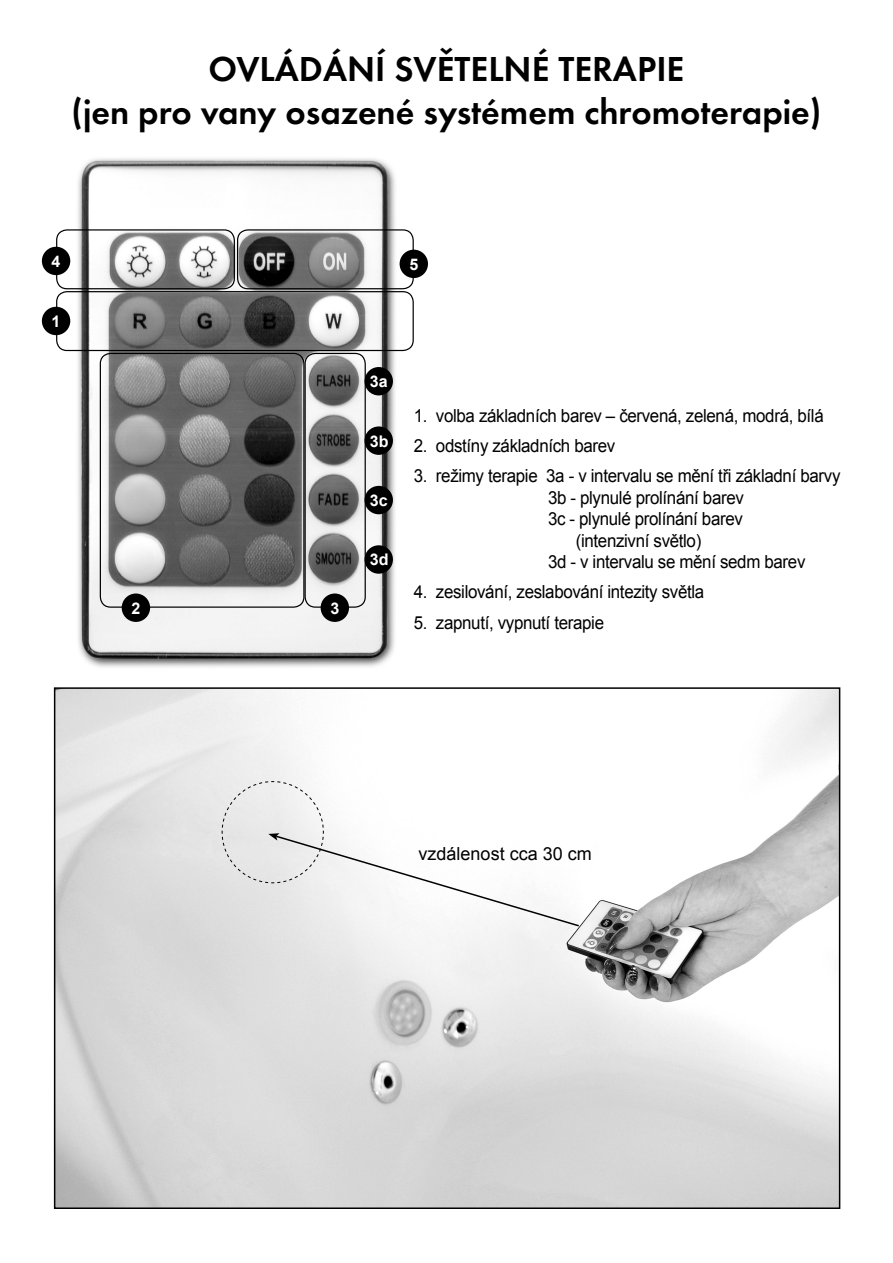
<style>
.page{position:relative;width:893px;height:1263px;background:#fff}
.page>*{position:absolute;margin:0;border:0;box-sizing:border-box;transform-origin:0 0}
.t1{font:600 36px/43.2px "Futura TOT";color:#000;text-align:center}
.t2{font:18px "Arial";letter-spacing:-.02em;color:#000;scale:.94 1}
.t3{font:18px "Arial";color:#000}
.t4{font:700 16.05px "Arial";color:#fff}
</style>
<div class="page">
<img style="left:57px;top:690px;width:780px;height:516px">
<img style="left:65px;top:158px;width:340px;height:509px">
<div style="left:56px;top:291px;width:358px;height:60px;border:1px solid #000;border-radius:10px"></div>
<div style="left:56px;top:229px;width:179px;height:60px;border:1px solid #000;border-radius:10px"></div>
<div style="left:237px;top:229px;width:177px;height:60px;border:1px solid #000;border-radius:10px"></div>
<div style="left:100px;top:353px;width:204px;height:255px;border:1px solid #000;border-radius:10px"></div>
<div style="left:304px;top:353px;width:62px;height:255px;border:1px solid #000;border-radius:10px"></div>
<div style="left:42px;top:307px;width:28px;height:28px;background:#000;border-radius:50%"></div>
<div style="left:42px;top:247px;width:28px;height:28px;background:#000;border-radius:50%"></div>
<div style="left:400px;top:250px;width:28px;height:28px;background:#000;border-radius:50%"></div>
<div style="left:122px;top:593px;width:28px;height:29px;background:#000;border-radius:50%"></div>
<div style="left:321px;top:593px;width:28px;height:29px;background:#000;border-radius:50%"></div>
<div style="left:365px;top:367px;width:28px;height:28px;background:#000;border-radius:50%"></div>
<div style="left:365px;top:426px;width:28px;height:29px;background:#000;border-radius:50%"></div>
<div style="left:365px;top:486px;width:28px;height:28px;background:#000;border-radius:50%"></div>
<div style="left:365px;top:545px;width:28px;height:29px;background:#000;border-radius:50%"></div>
<svg style="left:221px;top:781px;width:360px;height:147px"></svg>
<h1 class="t1" style="left:72px;top:47px;width:751px">OVLÁDÁNÍ SVĚTELNÉ TERAPIE<br>(jen pro vany osazené systémem chromoterapie)</h1>
<p class="t4" style="left:52px;top:250px;width:10px">4</p>
<p class="t4" style="left:409px;top:253px;width:10px">5</p>
<p class="t4" style="left:52px;top:310px;width:10px">1</p>
<p class="t4" style="left:131px;top:597px;width:10px">2</p>
<p class="t4" style="left:330px;top:597px;width:10px">3</p>
<p class="t4" style="left:370px;top:371px;width:19px">3a</p>
<p class="t4" style="left:370px;top:430px;width:20px">3b</p>
<p class="t4" style="left:370px;top:490px;width:19px">3c</p>
<p class="t4" style="left:370px;top:549px;width:20px">3d</p>
<p class="t2" style="left:414px;top:404px;width:438px">1. volba základních barev – červená, zelená, modrá, bílá</p>
<p class="t2" style="left:414px;top:434px;width:216px">2. odstíny základních barev</p>
<p class="t2" style="left:414px;top:464px;width:455px">3. režimy terapie 3a - v intervalu se mění tři základní barvy</p>
<p class="t2" style="left:548px;top:485px;width:210px">3b - plynulé prolínání barev</p>
<p class="t2" style="left:548px;top:507px;width:209px">3c - plynulé prolínání barev</p>
<p class="t2" style="left:576px;top:529px;width:135px">(intenzivní světlo)</p>
<p class="t2" style="left:548px;top:550px;width:275px">3d - v intervalu se mění sedm barev</p>
<p class="t2" style="left:414px;top:580px;width:311px">4. zesilování, zeslabování intezity světla</p>
<p class="t2" style="left:414px;top:610px;width:204px">5. zapnutí, vypnutí terapie</p>
<p class="t3" style="left:419px;top:842px;width:175px">vzdálenost cca 30 cm</p>
</div>
